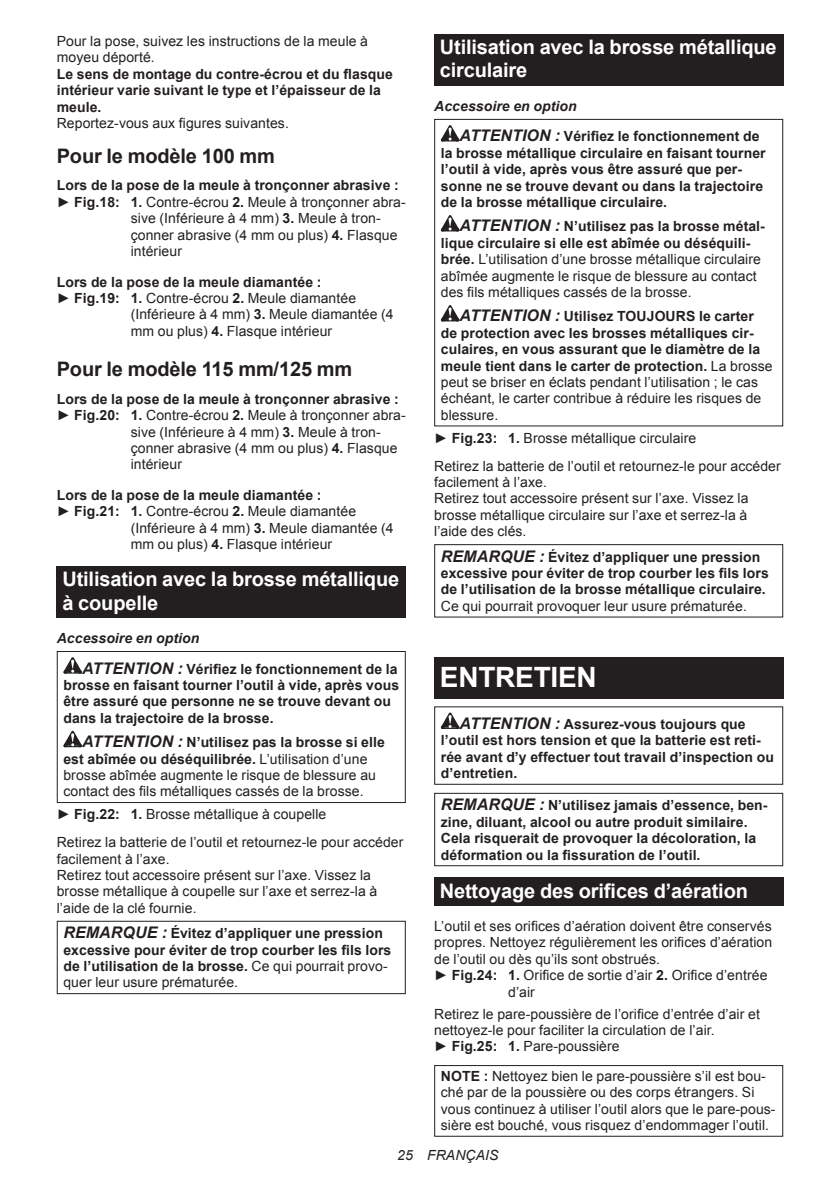
<style>
.page{position:relative;width:840px;height:1191px;background:#fff}
.page>*{position:absolute;margin:0;border:0;box-sizing:border-box;transform-origin:0 0}
.t1{font:700 28px "Arial";letter-spacing:-.01em;color:#fff}
.t2{font:700 20px/23.4px "Arial";letter-spacing:-.01em;color:#fff}
.t3{font:700 20px "Arial";letter-spacing:-.01em;color:#231f20}
.t4{font:14px/16.4px "Arial";letter-spacing:.005em;color:#231f20}
.t5{font:700 14px/16.4px "Arial";letter-spacing:.005em;color:#231f20}
.t6{font:italic 14px "Arial";letter-spacing:.005em;color:#231f20}
.s1{font-weight:700}
.s2{font-style:italic}
.s3{font-style:italic;font-size:16px}
.s4{font-weight:700;font-style:italic;font-size:16px}
.s5{font-weight:400}
</style>
<div class="page">
<div style="left:57px;top:566px;width:348px;height:52px;background:#231f20"></div>
<svg style="left:63px;top:657px;width:19px;height:16px"></svg>
<svg style="left:63px;top:731px;width:19px;height:16px"></svg>
<div style="left:57px;top:651px;width:348px;height:152px;border:1px solid #231f20"></div>
<div style="left:57px;top:920px;width:348px;height:74px;border:1px solid #231f20"></div>
<div style="left:434px;top:34px;width:348px;height:52px;background:#231f20"></div>
<svg style="left:440px;top:125px;width:19px;height:16px"></svg>
<svg style="left:440px;top:215px;width:19px;height:16px"></svg>
<svg style="left:440px;top:305px;width:19px;height:16px"></svg>
<div style="left:434px;top:119px;width:348px;height:307px;border:1px solid #231f20"></div>
<div style="left:434px;top:544px;width:348px;height:73px;border:1px solid #231f20"></div>
<div style="left:434px;top:657px;width:348px;height:41px;background:#231f20"></div>
<svg style="left:440px;top:712px;width:19px;height:17px"></svg>
<div style="left:434px;top:793px;width:348px;height:73px;border:1px solid #231f20"></div>
<div style="left:434px;top:877px;width:348px;height:29px;background:#231f20"></div>
<div style="left:434px;top:1065px;width:348px;height:71px;border:1px solid #231f20"></div>
<p class="t4" style="left:57px;top:33px;width:313px">Pour la pose, suivez les instructions de la meule à moyeu déporté.</p>
<p class="t5" style="left:57px;top:66px;width:337px">Le sens de montage du contre-écrou et du flasque intérieur varie suivant le type et l’épaisseur de la meule.</p>
<p class="t4" style="left:57px;top:115px;width:233px">Reportez-vous aux figures suivantes.</p>
<h2 class="t3" style="left:57px;top:142px;width:219px">Pour le modèle 100 mm</h2>
<p class="t5" style="left:57px;top:178px;width:343px">Lors de la pose de la meule à tronçonner abrasive :</p>
<p class="t4" style="left:57px;top:194px;width:350px">► <span class="s1">Fig.18: 1.</span> Contre-écrou <span class="s1">2.</span> Meule à tronçonner abra-</p>
<p class="t4" style="left:131px;top:210px;width:251px">sive (Inférieure à 4 mm) <span class="s1">3.</span> Meule à tron-</p>
<p class="t4" style="left:131px;top:227px;width:268px">çonner abrasive (4 mm ou plus) <span class="s1">4.</span> Flasque</p>
<p class="t4" style="left:131px;top:243px;width:53px">intérieur</p>
<p class="t5" style="left:57px;top:274px;width:266px">Lors de la pose de la meule diamantée :</p>
<p class="t4" style="left:57px;top:290px;width:301px">► <span class="s1">Fig.19: 1.</span> Contre-écrou <span class="s1">2.</span> Meule diamantée</p>
<p class="t4" style="left:131px;top:306px;width:264px">(Inférieure à 4 mm) <span class="s1">3.</span> Meule diamantée (4</p>
<p class="t4" style="left:131px;top:323px;width:203px">mm ou plus) <span class="s1">4.</span> Flasque intérieur</p>
<h2 class="t3" style="left:57px;top:356px;width:297px">Pour le modèle 115 mm/125 mm</h2>
<p class="t5" style="left:57px;top:391px;width:343px">Lors de la pose de la meule à tronçonner abrasive :</p>
<p class="t4" style="left:57px;top:407px;width:350px">► <span class="s1">Fig.20: 1.</span> Contre-écrou <span class="s1">2.</span> Meule à tronçonner abra-</p>
<p class="t4" style="left:131px;top:424px;width:251px">sive (Inférieure à 4 mm) <span class="s1">3.</span> Meule à tron-</p>
<p class="t4" style="left:131px;top:440px;width:268px">çonner abrasive (4 mm ou plus) <span class="s1">4.</span> Flasque</p>
<p class="t4" style="left:131px;top:456px;width:53px">intérieur</p>
<p class="t5" style="left:57px;top:487px;width:266px">Lors de la pose de la meule diamantée :</p>
<p class="t4" style="left:57px;top:503px;width:301px">► <span class="s1">Fig.21: 1.</span> Contre-écrou <span class="s1">2.</span> Meule diamantée</p>
<p class="t4" style="left:131px;top:520px;width:264px">(Inférieure à 4 mm) <span class="s1">3.</span> Meule diamantée (4</p>
<p class="t4" style="left:131px;top:536px;width:203px">mm ou plus) <span class="s1">4.</span> Flasque intérieur</p>
<h2 class="t2" style="left:62px;top:568px;width:338px">Utilisation avec la brosse métallique à coupelle</h2>
<p class="t5" style="left:82px;top:623px;width:317px;line-height:30.6px;text-indent:-25px"><span class="s2">Accessoire en option<br></span><span class="s3">ATTENTION :</span> Vérifiez le fonctionnement de la</p>
<p class="t5" style="left:63px;top:677px;width:337px">brosse en faisant tourner l’outil à vide, après vous être assuré que personne ne se trouve devant ou dans la trajectoire de la brosse.</p>
<p class="t4" style="left:63px;top:734px;width:323px;text-indent:19px"><span class="s4">ATTENTION :</span> <span class="s1">N’utilisez pas la brosse si elle est abîmée ou déséquilibrée.</span> L’utilisation d’une brosse abîmée augmente le risque de blessure au contact des fils métalliques cassés de la brosse.</p>
<p class="t4" style="left:57px;top:800px;width:348px;line-height:27.8px">► <span class="s1">Fig.22: 1.</span> Brosse métallique à coupelle<br>Retirez la batterie de l’outil et retournez-le pour accéder</p>
<p class="t4" style="left:57px;top:850px;width:322px">facilement à l’axe.<br>Retirez tout accessoire présent sur l’axe. Vissez la brosse métallique à coupelle sur l’axe et serrez-la à l’aide de la clé fournie.</p>
<p class="t5" style="left:63px;top:925px;width:329px"><span class="s3">REMARQUE :</span> Évitez d’appliquer une pression excessive pour éviter de trop courber les fils lors de l’utilisation de la brosse. <span class="s5">Ce qui pourrait provo&shy;quer leur usure prématurée.</span></p>
<h2 class="t2" style="left:439px;top:36px;width:338px">Utilisation avec la brosse métallique circulaire</h2>
<p class="t5" style="left:459px;top:91px;width:301px;line-height:30.6px;text-indent:-25px"><span class="s2">Accessoire en option<br></span><span class="s3">ATTENTION :</span> Vérifiez le fonctionnement de</p>
<p class="t5" style="left:440px;top:145px;width:326px">la brosse métallique circulaire en faisant tourner l’outil à vide, après vous être assuré que per&shy;sonne ne se trouve devant ou dans la trajectoire de la brosse métallique circulaire.</p>
<p class="t4" style="left:440px;top:218px;width:325px;text-indent:19px"><span class="s4">ATTENTION :</span> <span class="s1">N’utilisez pas la brosse métal&shy;lique circulaire si elle est abîmée ou déséquili&shy;brée.</span> L’utilisation d’une brosse métallique circulaire abîmée augmente le risque de blessure au contact des fils métalliques cassés de la brosse.</p>
<p class="t5" style="left:440px;top:309px;width:333px;text-indent:19px"><span class="s3">ATTENTION :</span> Utilisez TOUJOURS le carter de protection avec les brosses métalliques cir&shy;culaires, en vous assurant que le diamètre de la meule tient dans le carter de protection. <span class="s5">La brosse peut se briser en éclats pendant l’utilisation ; le cas échéant, le carter contribue à réduire les risques de blessure.</span></p>
<p class="t4" style="left:434px;top:424px;width:348px;line-height:27.8px">► <span class="s1">Fig.23: 1.</span> Brosse métallique circulaire<br>Retirez la batterie de l’outil et retournez-le pour accéder</p>
<p class="t4" style="left:434px;top:474px;width:315px">facilement à l’axe.<br>Retirez tout accessoire présent sur l’axe. Vissez la brosse métallique circulaire sur l’axe et serrez-la à l’aide des clés.</p>
<p class="t5" style="left:440px;top:549px;width:329px"><span class="s3">REMARQUE :</span> Évitez d’appliquer une pression excessive pour éviter de trop courber les fils lors de l’utilisation de la brosse métallique circulaire.</p>
<p class="t4" style="left:440px;top:598px;width:307px">Ce qui pourrait provoquer leur usure prématurée.</p>
<h1 class="t1" style="left:439px;top:658px;width:158px">ENTRETIEN</h1>
<p class="t5" style="left:440px;top:716px;width:334px;text-indent:19px"><span class="s3">ATTENTION :</span> Assurez-vous toujours que l’outil est hors tension et que la batterie est reti&shy;rée avant d’y effectuer tout travail d’inspection ou d’entretien.</p>
<p class="t5" style="left:440px;top:797px;width:328px"><span class="s3">REMARQUE :</span> N’utilisez jamais d’essence, ben&shy;zine, diluant, alcool ou autre produit similaire.<br>Cela risquerait de provoquer la décoloration, la déformation ou la fissuration de l’outil.</p>
<h2 class="t2" style="left:439px;top:879px;width:309px">Nettoyage des orifices d’aération</h2>
<p class="t4" style="left:434px;top:918px;width:339px">L’outil et ses orifices d’aération doivent être conservés</p>
<p class="t4" style="left:434px;top:934px;width:339px">propres. Nettoyez régulièrement les orifices d’aération</p>
<p class="t4" style="left:434px;top:950px;width:227px">de l’outil ou dès qu’ils sont obstrués.</p>
<p class="t4" style="left:434px;top:967px;width:334px">► <span class="s1">Fig.24: 1.</span> Orifice de sortie d’air <span class="s1">2.</span> Orifice d’entrée</p>
<p class="t4" style="left:508px;top:983px;width:28px">d’air</p>
<p class="t4" style="left:434px;top:1005px;width:327px">Retirez le pare-poussière de l’orifice d’entrée d’air et nettoyez-le pour faciliter la circulation de l’air.<br>► <span class="s1">Fig.25: 1.</span> Pare-poussière</p>
<p class="t4" style="left:440px;top:1068px;width:336px"><span class="s1">NOTE :</span> Nettoyez bien le pare-poussière s’il est bou&shy;ché par de la poussière ou des corps étrangers. Si vous continuez à utiliser l’outil alors que le pare-pous&shy;sière est bouché, vous risquez d’endommager l’outil.</p>
<p class="t6" style="left:397px;top:1146px;width:103px">25 FRANÇAIS</p>
</div>
